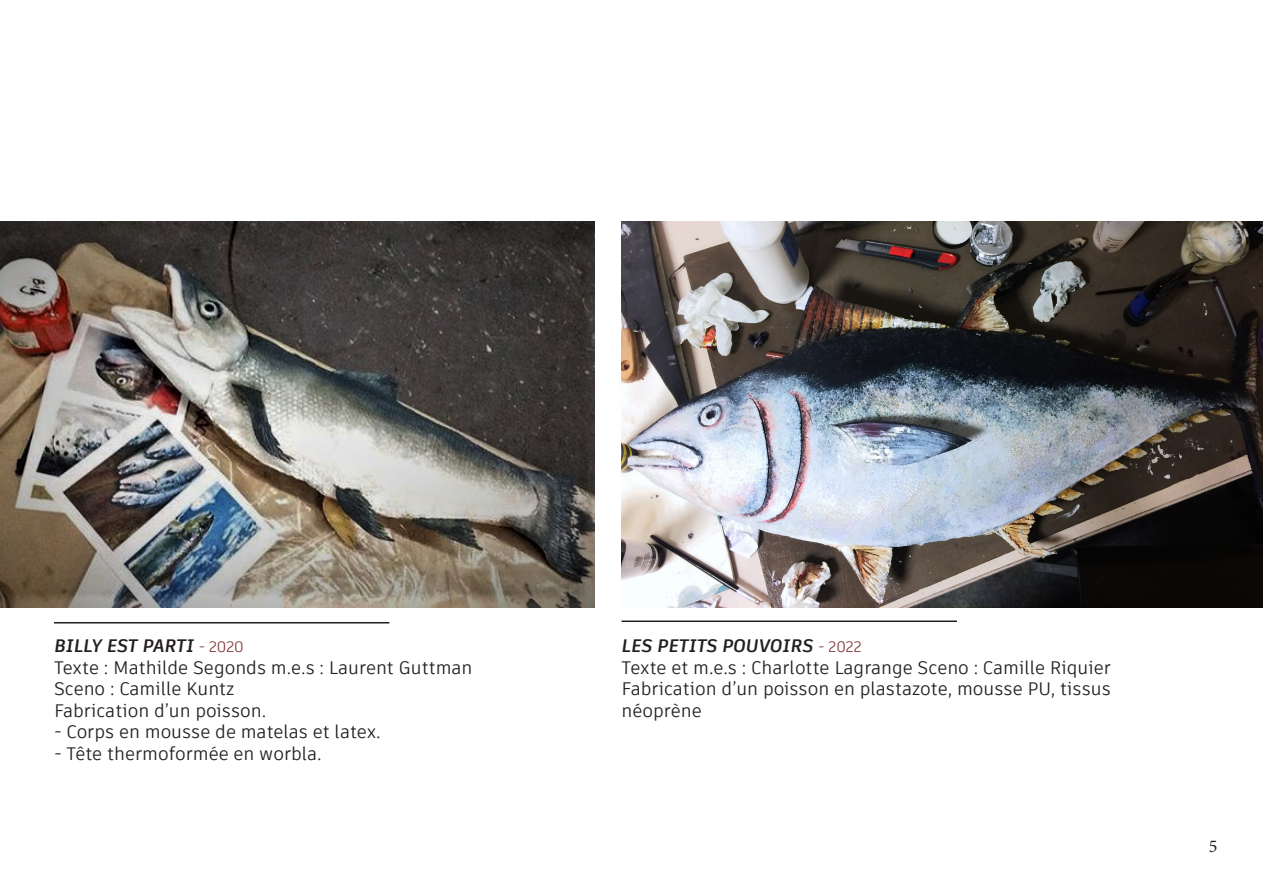
<style>
.page{position:relative;width:1263px;height:893px;background:#fff}
.page>*{position:absolute;margin:0;border:0;box-sizing:border-box;transform-origin:0 0}
.t1{font:18px/21.6px "Artifakt Element";color:#231f20}
.t2{font:italic 700 18px "Artifakt Element";color:#231f20}
.t3{font:18px "Minion Pro";color:#231f20}
.s1{font-weight:400;font-style:normal;font-size:15px;color:#853d3a}
</style>
<div class="page">
<img style="left:0;top:221px;width:594px;height:387px">
<img style="left:621px;top:221px;width:642px;height:387px">
<hr style="left:54px;top:622px;width:335px;height:1px;background:#231f20">
<hr style="left:621px;top:620px;width:336px;height:2px;background:#231f20">
<p class="t2" style="left:54px;top:633px;width:191px">BILLY EST PARTI <span class="s1">- 2020</span></p>
<p class="t1" style="left:54px;top:656px;width:420px">Texte : Mathilde Segonds m.e.s : Laurent Guttman<br>Sceno : Camille Kuntz</p>
<p class="t1" style="left:54px;top:700px;width:214px">Fabrication d’un poisson.</p>
<p class="t1" style="left:54px;top:721px;width:328px">- Corps en mousse de matelas et latex.</p>
<p class="t1" style="left:54px;top:743px;width:269px">- Tête thermoformée en worbla.</p>
<p class="t2" style="left:621px;top:633px;width:241px">LES PETITS POUVOIRS <span class="s1">- 2022</span></p>
<p class="t1" style="left:621px;top:656px;width:491px">Texte et m.e.s : Charlotte Lagrange Sceno : Camille Riquier</p>
<p class="t1" style="left:621px;top:678px;width:491px">Fabrication d’un poisson en plastazote, mousse PU, tissus néoprène</p>
<p class="t3" style="left:1209px;top:834px;width:10px">5</p>
</div>
